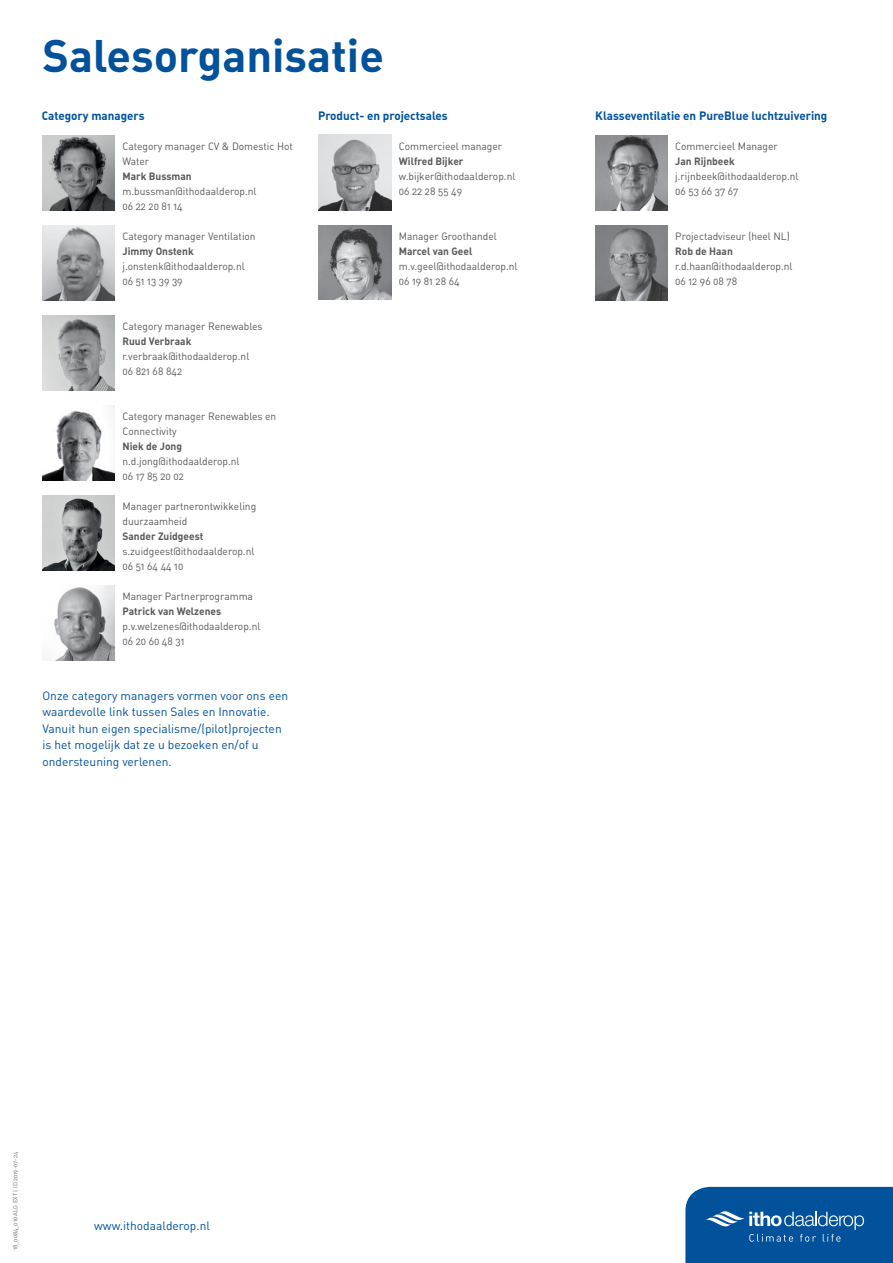
<style>
.page{position:relative;width:893px;height:1263px;background:#fff}
.page>*{position:absolute;margin:0;border:0;box-sizing:border-box;transform-origin:0 0}
.t1{font:45px "DIN Bold Alternate";color:#01519b}
.t2{font:12px/16.5px "DIN Regular Alternate";color:#01519b}
.t3{font:12px "DIN Bold Alternate";color:#01519b}
.t4{font:10.5px/15px "DIN Regular Alternate";color:#57585a}
.t5{font:10.5px "DIN Bold Alternate";color:#57585a}
.t6{font:6px "DIN Regular Alternate";color:#6c6d70}
</style>
<div class="page">
<img style="left:319px;top:135px;width:72px;height:75px">
<img style="left:319px;top:225px;width:72px;height:75px">
<img style="left:595px;top:225px;width:73px;height:75px">
<img style="left:595px;top:135px;width:73px;height:75px">
<img style="left:43px;top:315px;width:72px;height:75px">
<img style="left:43px;top:495px;width:72px;height:75px">
<img style="left:43px;top:585px;width:72px;height:75px">
<img style="left:43px;top:225px;width:72px;height:75px">
<img style="left:43px;top:405px;width:72px;height:75px">
<img style="left:43px;top:135px;width:72px;height:75px">
<svg style="left:685px;top:1187px;width:208px;height:76px;background:#115ca1"></svg>
<h1 class="t1" style="left:43px;top:27px;width:343px">Salesorganisatie</h1>
<p class="t3" style="left:42px;top:108px;width:104px">Category managers</p>
<p class="t3" style="left:318px;top:108px;width:131px">Product- en projectsales</p>
<p class="t3" style="left:595px;top:108px;width:233px">Klasseventilatie en PureBlue luchtzuivering</p>
<p class="t4" style="left:675px;top:139px;width:104px">Commercieel Manager</p>
<p class="t5" style="left:675px;top:154px;width:61px">Jan Rijnbeek</p>
<p class="t4" style="left:675px;top:169px;width:125px">j.rijnbeek@ithodaalderop.nl<br>06 53 66 37 67</p>
<p class="t4" style="left:122px;top:139px;width:172px">Category manager CV &amp; Domestic Hot<br>Water</p>
<p class="t5" style="left:122px;top:169px;width:71px">Mark Bussman</p>
<p class="t4" style="left:122px;top:184px;width:136px">m.bussman@ithodaalderop.nl<br>06 22 20 81 14</p>
<p class="t4" style="left:399px;top:139px;width:105px">Commercieel manager</p>
<p class="t5" style="left:399px;top:154px;width:66px">Wilfred Bijker</p>
<p class="t4" style="left:399px;top:169px;width:118px">w.bijker@ithodaalderop.nl<br>06 22 28 55 49</p>
<p class="t4" style="left:122px;top:229px;width:135px">Category manager Ventilation</p>
<p class="t5" style="left:122px;top:244px;width:73px">Jimmy Onstenk</p>
<p class="t4" style="left:122px;top:259px;width:124px">j.onstenk@ithodaalderop.nl<br>06 51 13 39 39</p>
<p class="t4" style="left:122px;top:319px;width:142px">Category manager Renewables</p>
<p class="t5" style="left:122px;top:334px;width:70px">Ruud Verbraak</p>
<p class="t4" style="left:122px;top:349px;width:128px">r.verbraak@ithodaalderop.nl<br>06 821 68 842</p>
<p class="t4" style="left:122px;top:409px;width:155px">Category manager Renewables en<br>Connectivity</p>
<p class="t5" style="left:122px;top:439px;width:61px">Niek de Jong</p>
<p class="t4" style="left:122px;top:454px;width:119px">n.d.jong@ithodaalderop.nl<br>06 17 85 20 02</p>
<p class="t4" style="left:122px;top:499px;width:135px">Manager partnerontwikkeling duurzaamheid</p>
<p class="t5" style="left:122px;top:529px;width:82px">Sander Zuidgeest</p>
<p class="t4" style="left:122px;top:544px;width:134px">s.zuidgeest@ithodaalderop.nl<br>06 51 64 44 10</p>
<p class="t4" style="left:122px;top:589px;width:132px">Manager Partnerprogramma</p>
<p class="t5" style="left:122px;top:604px;width:100px">Patrick van Welzenes</p>
<p class="t4" style="left:122px;top:619px;width:139px">p.v.welzenes@ithodaalderop.nl<br>06 20 60 48 31</p>
<p class="t2" style="left:43px;top:687px;width:247px">Onze category managers vormen voor ons een waardevolle link tussen Sales en Innovatie.<br>Vanuit hun eigen specialisme/(pilot)projecten is het mogelijk dat ze u bezoeken en/of u ondersteuning verlenen.</p>
<p class="t4" style="left:399px;top:229px;width:100px">Manager Groothandel</p>
<p class="t5" style="left:399px;top:244px;width:75px">Marcel van Geel</p>
<p class="t4" style="left:399px;top:259px;width:120px">m.v.geel@ithodaalderop.nl<br>06 19 81 28 64</p>
<p class="t4" style="left:675px;top:229px;width:116px">Projectadviseur (heel NL)</p>
<p class="t5" style="left:675px;top:244px;width:59px">Rob de Haan</p>
<p class="t4" style="left:675px;top:259px;width:119px">r.d.haan@ithodaalderop.nl<br>06 12 96 08 78</p>
<p class="t6" style="left:12px;top:1250px;width:100px;rotate:-90deg">18_0084_010 ALG EXT | ID 2019-07-24</p>
<p class="t2" style="left:94px;top:1217px;width:117px">www.ithodaalderop.nl</p>
</div>
